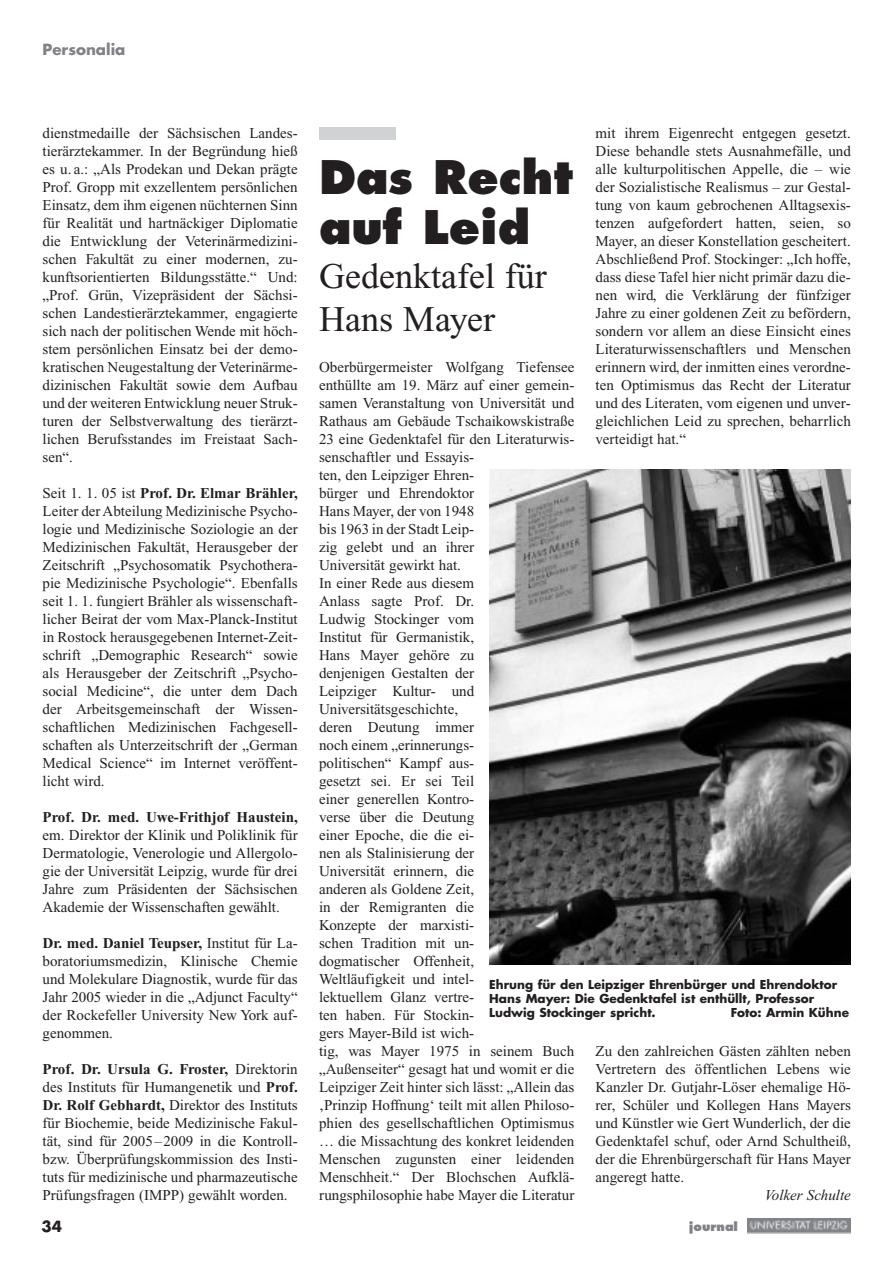
<style>
.page{position:relative;width:893px;height:1262px;background:#fff}
.page>*{position:absolute;margin:0;border:0;box-sizing:border-box;transform-origin:0 0}
.t1{font:800 45px/50.4px "Futura";color:#231f20}
.t2{font:36px/43.2px "Times New Roman";color:#231f20}
.t3{font:15px/18px "Times New Roman";color:#231f20;text-align:justify}
.t4{font:700 15px "Times New Roman";color:#231f20}
.t5{font:italic 15px "Times New Roman";color:#231f20}
.t6{font:700 15px "Futura";color:#808285}
.t7{font:700 15px "Futura";color:#231f20}
.t8{font:700 12px/14.4px "Futura";color:#231f20}
.t9{font:800 12px "Futura";color:#808285}
.s1{font-weight:700}
</style>
<div class="page">
<div style="left:747px;top:1218px;width:103px;height:16px;background:#c7c8ca"></div>
<img style="left:747px;top:1218px;width:103px;height:15px">
<div style="left:319px;top:128px;width:76px;height:12px;background:#d1d2d4"></div>
<img style="left:489px;top:469px;width:361px;height:495px">
<p class="t6" style="left:43px;top:43px;width:84px">Personalia</p>
<p class="t3" style="left:43px;top:125px;width:257px">dienstmedaille der Sächsischen Landes&shy;tierärztekammer. In der Begründung hieß es u. a.: „Als Prodekan und Dekan prägte Prof. Gropp mit exzellentem persönlichen Einsatz, dem ihm eigenen nüchternen Sinn für Realität und hartnäckiger Diplomatie die Entwicklung der Veterinärmedizini&shy;schen Fakultät zu einer modernen, zu&shy;kunftsorientierten Bildungsstätte.“ Und: „Prof. Grün, Vizepräsident der Sächsi&shy;schen Landestierärztekammer, engagierte sich nach der politischen Wende mit höch&shy;stem persönlichen Einsatz bei der demo&shy;kratischen Neugestaltung der Veterinärme&shy;dizinischen Fakultät sowie dem Aufbau und der weiteren Entwicklung neuer Struk&shy;turen der Selbstverwaltung des tierärzt&shy;lichen Berufsstandes im Freistaat Sach&shy;sen“.</p>
<p class="t3" style="left:43px;top:485px;width:257px">Seit 1. 1. 05 ist <span class="s1">Prof. Dr. Elmar Brähler, </span>Leiter der Abteilung Medizinische Psycho&shy;logie und Medizinische Soziologie an der Medizinischen Fakultät, Herausgeber der Zeitschrift „Psychosomatik Psychothera&shy;pie Medizinische Psychologie“. Ebenfalls seit 1. 1. fungiert Brähler als wissenschaft&shy;licher Beirat der vom Max-Planck-Institut in Rostock herausgegebenen Internet-Zeit&shy;schrift „Demographic Research“ sowie als Herausgeber der Zeitschrift „Psycho&shy;social Medicine“, die unter dem Dach der Arbeitsgemeinschaft der Wissen&shy;schaftlichen Medizinischen Fachgesell&shy;schaften als Unterzeitschrift der „German Medical Science“ im Internet veröffent&shy;licht wird.</p>
<p class="t4" style="left:43px;top:812px;width:257px">Prof. Dr. med. Uwe-Frithjof Haustein,</p>
<p class="t3" style="left:43px;top:827px;width:257px">em. Direktor der Klinik und Poliklinik für Dermatologie, Venerologie und Allergolo&shy;gie der Universität Leipzig, wurde für drei Jahre zum Präsidenten der Sächsischen Akademie der Wissenschaften gewählt.</p>
<p class="t3" style="left:43px;top:935px;width:257px"><span class="s1">Dr. med. Daniel Teupser,</span> Institut für La&shy;boratoriumsmedizin, Klinische Chemie und Molekulare Diagnostik, wurde für das Jahr 2005 wieder in die „Adjunct Faculty“ der Rockefeller University New York auf&shy;genommen.</p>
<p class="t3" style="left:43px;top:1061px;width:257px"><span class="s1">Prof. Dr. Ursula G. Froster,</span> Direktorin des Instituts für Humangenetik und <span class="s1">Prof.<br>Dr. Rolf Gebhardt,</span> Direktor des Instituts für Biochemie, beide Medizinische Fakul&shy;tät, sind für 2005–2009 in die Kontroll&shy;bzw. Überprüfungskommission des Insti&shy;tuts für medizinische und pharmazeutische Prüfungsfragen (IMPP) gewählt worden.</p>
<p class="t3" style="left:595px;top:125px;width:257px">mit ihrem Eigenrecht entgegen gesetzt.<br>Diese behandle stets Ausnahmefälle, und alle kulturpolitischen Appelle, die – wie der Sozialistische Realismus – zur Gestal&shy;tung von kaum gebrochenen Alltagsexis&shy;tenzen aufgefordert hatten, seien, so Mayer, an dieser Konstellation gescheitert.<br>Abschließend Prof. Stockinger: „Ich hoffe, dass diese Tafel hier nicht primär dazu die&shy;nen wird, die Verklärung der fünfziger Jahre zu einer goldenen Zeit zu befördern, sondern vor allem an diese Einsicht eines Literaturwissenschaftlers und Menschen erinnern wird, der inmitten eines verordne&shy;ten Optimismus das Recht der Literatur und des Literaten, vom eigenen und unver&shy;gleichlichen Leid zu sprechen, beharrlich verteidigt hat.“</p>
<h1 class="t1" style="left:319px;top:155px;width:255px">Das Recht auf Leid</h1>
<h2 class="t2" style="left:319px;top:257px;width:229px">Gedenktafel für<br>Hans Mayer</h2>
<p class="t3" style="left:319px;top:359px;width:257px;text-align:left">Oberbürgermeister Wolfgang Tiefensee enthüllte am 19. März auf einer gemein&shy;samen Veranstaltung von Universität und<br>Rathaus am Gebäude Tschaikowskistraße<br>23 eine Gedenktafel für den Literaturwis&shy;senschaftler und Essayis-<br>ten, den Leipziger Ehren-<br>bürger und Ehrendoktor<br>Hans Mayer, der von 1948<br>bis 1963 in der Stadt Leip-<br>zig gelebt und an ihrer<br>Universität gewirkt hat.<br>In einer Rede aus diesem<br>Anlass sagte Prof. Dr.<br>Ludwig Stockinger vom<br>Institut für Germanistik,<br>Hans Mayer gehöre zu<br>denjenigen Gestalten der<br>Leipziger Kultur- und<br>Universitätsgeschichte,<br>deren Deutung immer<br>noch einem „erinnerungs-<br>politischen“ Kampf aus-<br>gesetzt sei. Er sei Teil<br>einer generellen Kontro-<br>verse über die Deutung<br>einer Epoche, die die ei-<br>nen als Stalinisierung der<br>Universität erinnern, die<br>anderen als Goldene Zeit,<br>in der Remigranten die<br>Konzepte der marxisti-<br>schen Tradition mit un-<br>dogmatischer Offenheit,<br>Weltläufigkeit und intel-<br>lektuellem Glanz vertre-<br>ten haben. Für Stockin-<br>gers Mayer-Bild ist wich-<br>tig, was Mayer 1975 in seinem Buch „Außenseiter“ gesagt hat und womit er die<br>Leipziger Zeit hinter sich lässt: „Allein das ‚Prinzip Hoffnung‘ teilt mit allen Philoso&shy;phien des gesellschaftlichen Optimismus … die Missachtung des konkret leidenden<br>Menschen zugunsten einer leidenden<br>Menschheit.“ Der Blochschen Aufklä&shy;rungsphilosophie habe Mayer die Literatur</p>
<p class="t8" style="left:489px;top:978px;width:349px">Ehrung für den Leipziger Ehrenbürger und Ehrendoktor<br>Hans Mayer: Die Gedenktafel ist enthüllt, Professor<br>Ludwig Stockinger spricht.</p>
<p class="t8" style="left:730px;top:1006px;width:120px">Foto: Armin Kühne</p>
<p class="t3" style="left:595px;top:1043px;width:257px">Zu den zahlreichen Gästen zählten neben Vertretern des öffentlichen Lebens wie Kanzler Dr. Gutjahr-Löser ehemalige Hö&shy;rer, Schüler und Kollegen Hans Mayers und Künstler wie Gert Wunderlich, der die Gedenktafel schuf, oder Arnd Schultheiß, der die Ehrenbürgerschaft für Hans Mayer angeregt hatte.</p>
<p class="t5" style="left:764px;top:1190px;width:87px">Volker Schulte</p>
<p class="t7" style="left:42px;top:1219px;width:22px">34</p>
<p class="t9" style="left:689px;top:1220px;width:51px">journal</p>
</div>
